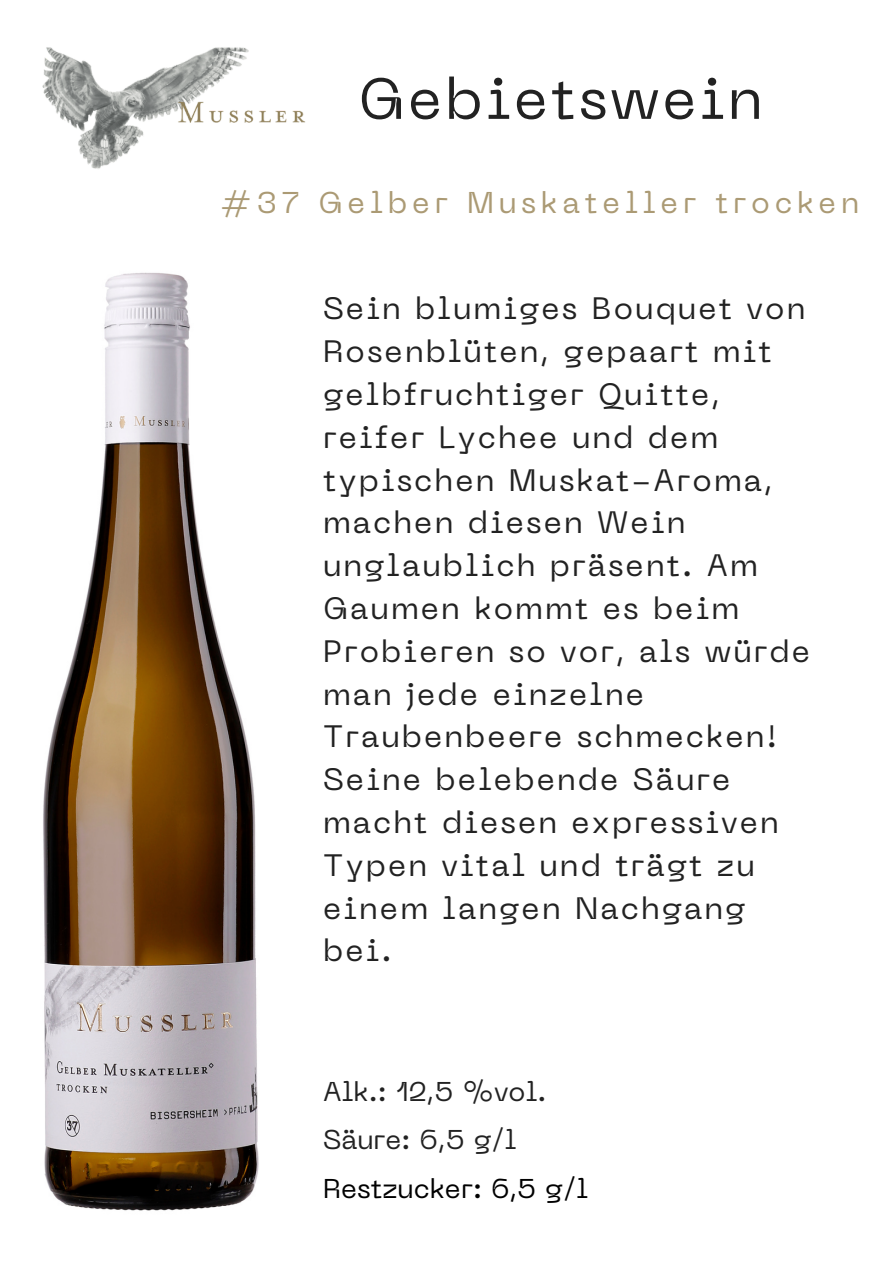
<style>
.page{position:relative;width:894px;height:1264px;background:#fff}
.page>*{position:absolute;margin:0;border:0;box-sizing:border-box;transform-origin:0 0}
.t1{font:57.6px "PP Neue Machina";letter-spacing:.05em;color:#222}
.t2{font:30.75px/42.8px "PP Neue Machina";letter-spacing:.07em;color:#222}
.t3{font:29.85px "PP Neue Machina";letter-spacing:.16em;color:#ab9a74}
.t4{font:27px "PP Neue Machina";color:#222}
.t5{font:27px "PP Neue Machina";color:#000}
</style>
<div class="page">
<img style="left:42px;top:47px;width:264px;height:122px">
<img style="left:43px;top:272px;width:216px;height:939px">
<p class="t1" style="left:358px;top:76px;width:405px">Gebietswein</p>
<p class="t3" style="left:220px;top:191px;width:640px">#37 Gelber Muskateller trocken</p>
<p class="t2" style="left:323px;top:290px;width:488px">Sein blumiges Bouquet von<br>Rosenblüten, gepaart mit gelbfruchtiger Quitte, reifer Lychee und dem typischen Muskat-Aroma, machen diesen Wein unglaublich präsent. Am<br>Gaumen kommt es beim<br>Probieren so vor, als würde man jede einzelne<br>Traubenbeere schmecken!<br>Seine belebende Säure macht diesen expressiven<br>Typen vital und trägt zu einem langen Nachgang bei.</p>
<p class="t4" style="left:323px;top:1080px;width:225px">Alk.: 12,5 %vol.</p>
<p class="t4" style="left:323px;top:1129px;width:195px">Säure: 6,5 g/l</p>
<p class="t5" style="left:323px;top:1177px;width:267px">Restzucker: 6,5 g/l</p>
</div>
